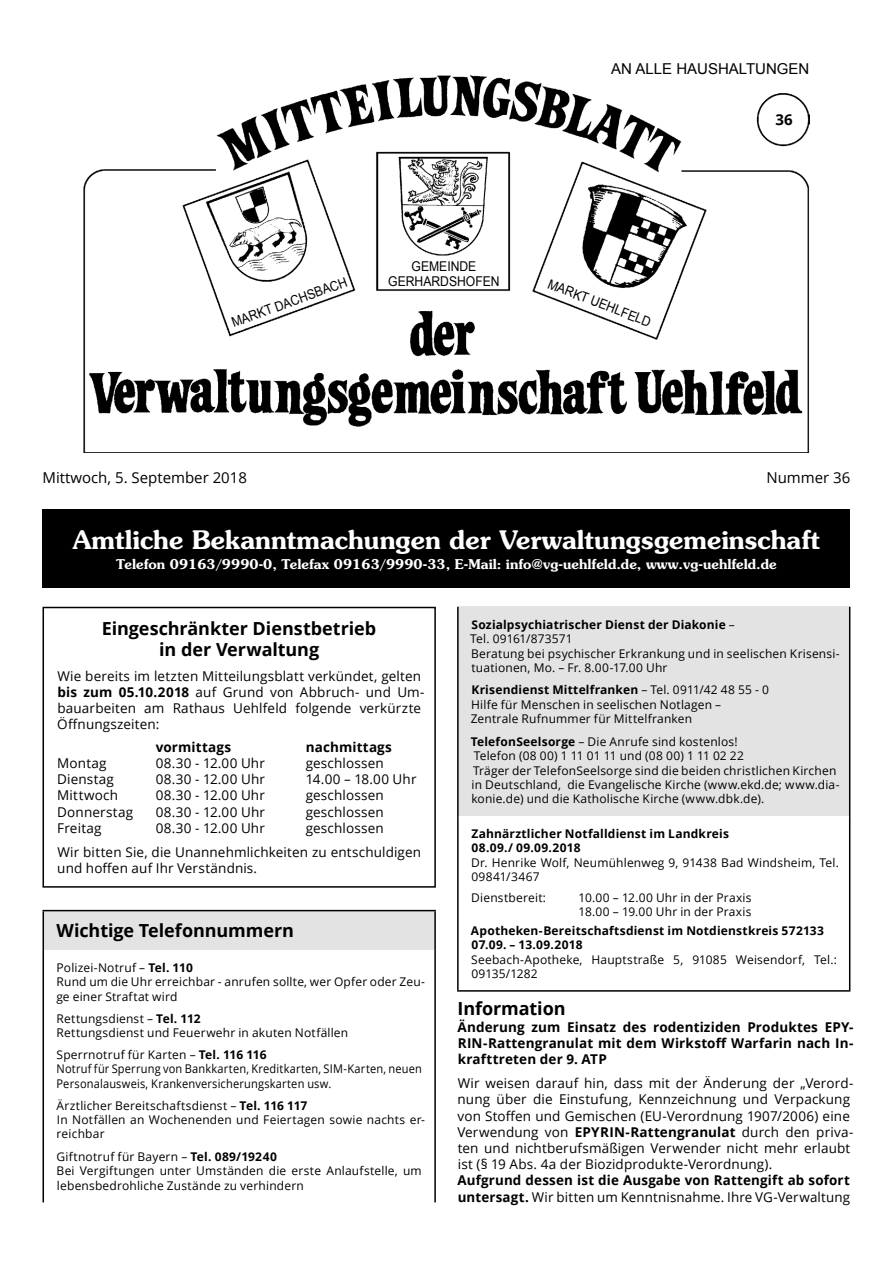
<style>
.page{position:relative;width:893px;height:1263px;background:#fff}
.page>*{position:absolute;margin:0;border:0;box-sizing:border-box;transform-origin:0 0}
.t1{font:600 25.5px "Souvenir";color:#fff}
.t2{font:700 18px/21.6px "Open Sans";letter-spacing:-.005em;color:#000;text-align:center}
.t3{font:15px "Open Sans";color:#000}
.t4{font:15px "Arial";color:#000}
.t5{font:700 15px "Open Sans";color:#000}
.t6{font:13.5px/16.2px "Open Sans";letter-spacing:.01em;color:#000}
.t7{font:700 13.5px/16.2px "Open Sans";letter-spacing:.01em;color:#000;text-align:justify}
.t8{font:600 13.5px "Souvenir";color:#fff}
.t9{font:13.5px/15px "Arial";color:#000;text-align:center;scale:.9 1}
.t10{font:12px/14.4px "Open Sans";letter-spacing:.015em;color:#000}
.t11{font:700 12px/14.4px "Open Sans";letter-spacing:.02em;color:#000}
.s1{font-weight:700}
.s2{font-weight:400}
</style>
<div class="page">
<img style="left:84px;top:75px;width:725px;height:378px">
<div style="left:43px;top:509px;width:807px;height:78px;background:#000"></div>
<div style="left:43px;top:607px;width:393px;height:281px;border:2px solid #000"></div>
<div style="left:43px;top:910px;width:392px;height:40px;background:#e3e3e3"></div>
<hr style="left:43px;top:910px;width:393px;height:1px;background:#000">
<hr style="left:43px;top:911px;width:1px;height:39px;background:#000">
<hr style="left:434px;top:911px;width:2px;height:39px;background:#000">
<hr style="left:43px;top:950px;width:1px;height:252px;background:#000">
<hr style="left:434px;top:950px;width:2px;height:252px;background:#000">
<div style="left:458px;top:607px;width:392px;height:209px;background:#e3e3e3"></div>
<hr style="left:457px;top:607px;width:2px;height:209px;background:#000">
<hr style="left:849px;top:607px;width:1px;height:209px;background:#000">
<hr style="left:457px;top:816px;width:2px;height:174px;background:#000">
<hr style="left:849px;top:816px;width:1px;height:174px;background:#000">
<hr style="left:457px;top:990px;width:393px;height:2px;background:#000">
<p class="t4" style="left:611px;top:59px;width:200px">AN ALLE HAUSHALTUNGEN</p>
<p class="t9" style="left:388px;top:259px;width:125px">GEMEINDE<br>GERHARDSHOFEN</p>
<p class="t9" style="left:230px;top:316px;width:137px;rotate:-20deg">MARKT DACHSBACH</p>
<p class="t9" style="left:551px;top:277px;width:123px;rotate:21deg">MARKT UEHLFELD</p>
<p class="t5" style="left:776px;top:109px;width:19px">36</p>
<p class="t3" style="left:43px;top:468px;width:206px">Mittwoch, 5. September 2018</p>
<p class="t3" style="left:766px;top:468px;width:86px">Nummer 36</p>
<h1 class="t1" style="left:73px;top:523px;width:749px">Amtliche Bekanntmachungen der Verwaltungsgemeinschaft</h1>
<p class="t8" style="left:116px;top:555px;width:662px">Telefon 09163/9990-0, Telefax 09163/9990-33, E-Mail: info@vg-uehlfeld.de, www.vg-uehlfeld.de</p>
<h2 class="t2" style="left:102px;top:617px;width:276px">Eingeschränkter Dienstbetrieb in der Verwaltung</h2>
<p class="t6" style="left:57px;top:667px;width:369px">Wie bereits im letzten Mitteilungsblatt verkündet, gelten <span class="s1">bis zum 05.10.2018</span> auf Grund von Abbruch- und Um&shy;bauarbeiten am Rathaus Uehlfeld folgende verkürzte Öffnungszeiten:</p>
<p class="t7" style="left:156px;top:738px;width:77px">vormittags</p>
<p class="t7" style="left:306px;top:738px;width:88px">nachmittags</p>
<p class="t6" style="left:57px;top:755px;width:51px">Montag</p>
<p class="t6" style="left:156px;top:755px;width:111px">08.30 - 12.00 Uhr</p>
<p class="t6" style="left:306px;top:755px;width:80px">geschlossen</p>
<p class="t6" style="left:57px;top:771px;width:58px">Dienstag</p>
<p class="t6" style="left:156px;top:771px;width:111px">08.30 - 12.00 Uhr</p>
<p class="t6" style="left:306px;top:771px;width:112px">14.00 – 18.00 Uhr</p>
<p class="t6" style="left:57px;top:787px;width:62px">Mittwoch</p>
<p class="t6" style="left:156px;top:787px;width:111px">08.30 - 12.00 Uhr</p>
<p class="t6" style="left:306px;top:787px;width:80px">geschlossen</p>
<p class="t6" style="left:57px;top:803px;width:77px">Donnerstag</p>
<p class="t6" style="left:156px;top:803px;width:111px">08.30 - 12.00 Uhr</p>
<p class="t6" style="left:306px;top:803px;width:80px">geschlossen</p>
<p class="t6" style="left:57px;top:819px;width:46px">Freitag</p>
<p class="t6" style="left:156px;top:819px;width:111px">08.30 - 12.00 Uhr</p>
<p class="t6" style="left:57px;top:815px;width:365px;line-height:24.3px;text-indent:248px">geschlossen<br>Wir bitten Sie, die Unannehmlichkeiten zu entschuldigen</p>
<p class="t6" style="left:57px;top:860px;width:201px">und hoffen auf Ihr Verständnis.</p>
<h2 class="t2" style="left:56px;top:919px;width:239px">Wichtige Telefonnummern</h2>
<p class="t10" style="left:56px;top:960px;width:370px">Polizei-Notruf – <span class="s1">Tel. 110<br></span>Rund um die Uhr erreichbar - anrufen sollte, wer Opfer oder Zeu&shy;ge einer Straftat wird</p>
<p class="t10" style="left:57px;top:1011px;width:293px">Rettungsdienst – <span class="s1">Tel. 112<br></span>Rettungsdienst und Feuerwehr in akuten Notfällen</p>
<p class="t10" style="left:57px;top:1047px;width:367px">Sperrnotruf für Karten – <span class="s1">Tel. 116 116<br></span>Notruf für Sperrung von Bankkarten, Kreditkarten, SIM-Karten, neuen<br>Personalausweis, Krankenversicherungskarten usw.</p>
<p class="t10" style="left:56px;top:1098px;width:370px">Ärztlicher Bereitschaftsdienst – <span class="s1">Tel. 116 117<br></span>In Notfällen an Wochenenden und Feiertagen sowie nachts er&shy;reichbar</p>
<p class="t10" style="left:56px;top:1149px;width:367px">Giftnotruf für Bayern – <span class="s1">Tel. 089/19240<br></span>Bei Vergiftungen unter Umständen die erste Anlaufstelle, um lebensbedrohliche Zustände zu verhindern</p>
<p class="t10" style="left:470px;top:617px;width:371px"><span class="s1">Sozialpsychiatrischer Dienst der Diakonie</span> –<br>Tel. 09161/873571<br>Beratung bei psychischer Erkrankung und in seelischen Krisensi&shy;tuationen, Mo. – Fr. 8.00-17.00 Uhr</p>
<p class="t10" style="left:471px;top:682px;width:300px"><span class="s1">Krisendienst Mittelfranken</span> – Tel. 0911/42 48 55 - 0<br>Hilfe für Menschen in seelischen Notlagen –<br>Zentrale Rufnummer für Mittelfranken</p>
<p class="t10" style="left:471px;top:734px;width:370px"><span class="s1">TelefonSeelsorge</span> – Die Anrufe sind kostenlos!<br>Telefon (08 00) 1 11 01 11 und (08 00) 1 11 02 22<br>Träger der TelefonSeelsorge sind die beiden christlichen Kirchen in Deutschland, die Evangelische Kirche (www.ekd.de; www.dia&shy;konie.de) und die Katholische Kirche (www.dbk.de).</p>
<p class="t11" style="left:471px;top:826px;width:259px">Zahnärztlicher Notfalldienst im Landkreis<br>08.09./ 09.09.2018</p>
<p class="t10" style="left:471px;top:855px;width:369px">Dr. Henrike Wolf, Neumühlenweg 9, 91438 Bad Windsheim, Tel.<br>09841/3467</p>
<p class="t10" style="left:471px;top:890px;width:76px">Dienstbereit:</p>
<p class="t10" style="left:579px;top:890px;width:174px">10.00 – 12.00 Uhr in der Praxis<br>18.00 – 19.00 Uhr in der Praxis</p>
<p class="t11" style="left:471px;top:923px;width:355px">Apotheken-Bereitschaftsdienst im Notdienstkreis 572133<br>07.09. – 13.09.2018</p>
<p class="t10" style="left:471px;top:952px;width:367px">Seebach-Apotheke, Hauptstraße 5, 91085 Weisendorf, Tel.:<br>09135/1282</p>
<h2 class="t2" style="left:457px;top:997px;width:110px">Information</h2>
<p class="t7" style="left:457px;top:1018px;width:398px">Änderung zum Einsatz des rodentiziden Produktes EPY-RIN-Rattengranulat mit dem Wirkstoff Warfarin nach In&shy;krafttreten der 9. ATP</p>
<p class="t6" style="left:457px;top:1075px;width:397px">Wir weisen darauf hin, dass mit der Änderung der „Verord&shy;nung über die Einstufung, Kennzeichnung und Verpackung von Stoffen und Gemischen (EU-Verordnung 1907/2006) eine Verwendung von <span class="s1">EPYRIN-Rattengranulat</span> durch den priva&shy;ten und nichtberufsmäßigen Verwender nicht mehr erlaubt ist (§ 19 Abs. 4a der Biozidprodukte-Verordnung).</p>
<p class="t7" style="left:457px;top:1172px;width:394px">Aufgrund dessen ist die Ausgabe von Rattengift ab sofort untersagt. <span class="s2">Wir bitten um Kenntnisnahme. Ihre VG-Verwaltung</span></p>
</div>
